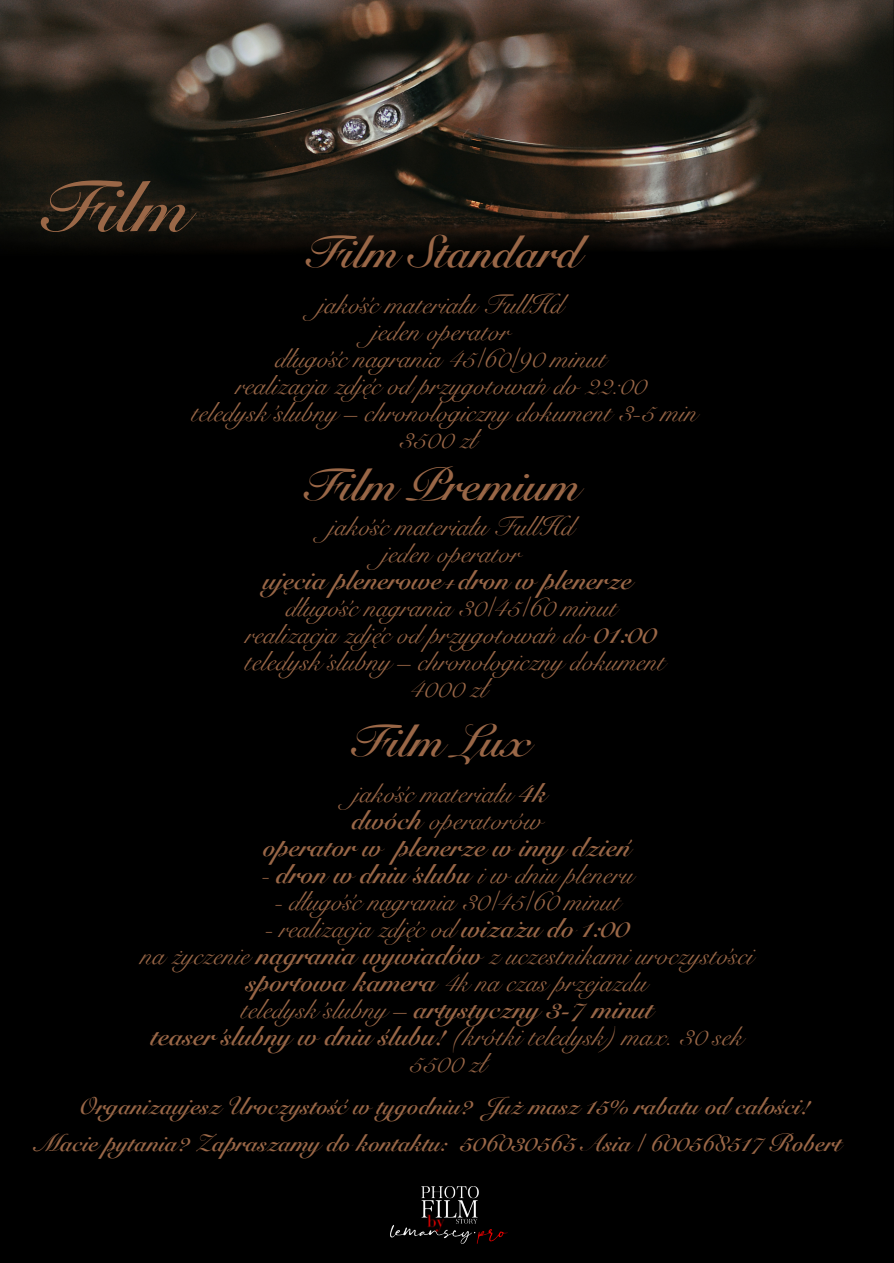
<style>
.page{position:relative;width:894px;height:1263px;background:#fff}
.page>*{position:absolute;margin:0;border:0;box-sizing:border-box;transform-origin:0 0}
.t1{font:700 72px "Snell Roundhand";color:#9a6747}
.t2{font:700 45px "Snell Roundhand";color:#9a6747}
.t3{font:27px/27px "Snell Roundhand";color:#9a6747;text-align:center}
.t4{font:700 27px/27px "Snell Roundhand";color:#9a6747;text-align:center}
.t5{font:700 24px/37.5px "Snell Roundhand";color:#9a6747;text-align:center}
.s1{font-weight:700}
.s2{font-weight:400}
</style>
<div class="page">
<div style="left:0;top:323px;width:893px;height:940px;background:#000"></div>
<img style="left:390px;top:1186px;width:117px;height:57px">
<img style="left:0;top:0;width:893px;height:323px">
<h1 class="t1" style="left:42px;top:181px;width:148px">Film</h1>
<h2 class="t2" style="left:306px;top:235px;width:275px">Film Standard</h2>
<p class="t3" style="left:191px;top:292px;width:507px">jakośćmateriału FullHd<br>jeden operator<br>długośćnagrania 45/60/90 minut<br>realizacja zdjęćod przygotowańdo 22:00<br>teledysk ślubny – chronologiczny dokument 3-5 min<br>3500 zł</p>
<h2 class="t2" style="left:304px;top:468px;width:276px">Film Premium</h2>
<p class="t3" style="left:329px;top:515px;width:246px">jakośćmateriału FullHd jeden operator</p>
<p class="t4" style="left:263px;top:569px;width:370px">ujęcia plenerowe+dron w plenerze</p>
<p class="t3" style="left:244px;top:596px;width:421px">długośćnagrania 30/45/60 minut realizacja zdjęćod przygotowańdo <span class="s1">01:00 </span>teledysk ślubny – chronologiczny dokument 4000 zł</p>
<h2 class="t2" style="left:351px;top:725px;width:179px">Film Lux</h2>
<p class="t4" style="left:263px;top:782px;width:369px"><span class="s2">jakośćmateriału</span> 4k<br>dwóch <span class="s2">operatorów<br></span>operator w plenerze w inny dzień</p>
<p class="t4" style="left:260px;top:863px;width:374px"><span class="s2">-</span> dron w dniu ślubu <span class="s2">i w dniu pleneru</span></p>
<p class="t3" style="left:273px;top:890px;width:348px">- długośćnagrania 30/45/60 minut</p>
<p class="t3" style="left:141px;top:917px;width:613px">- realizacja zdjęćod <span class="s1">wizażudo 1:00<br></span>na życzenie <span class="s1">nagrania wywiadów</span> z uczestnikami uroczystości <span class="s1">sportowa kamera</span> 4k na czas przejazdu<br>teledysk ślubny – <span class="s1">artystyczny 3-7 minut<br>teaser ślubny w dniu ślubu!</span> (krótki teledysk) max. 30 sek 5500 zł</p>
<p class="t5" style="left:36px;top:1089px;width:806px">Organizaujesz Uroczystość w tygodniu? Już masz 15% rabatu od całości!<br>Macie pytania? Zapraszamy do kontaktu: 506030565 Asia / 600568517 Robert</p>
</div>
